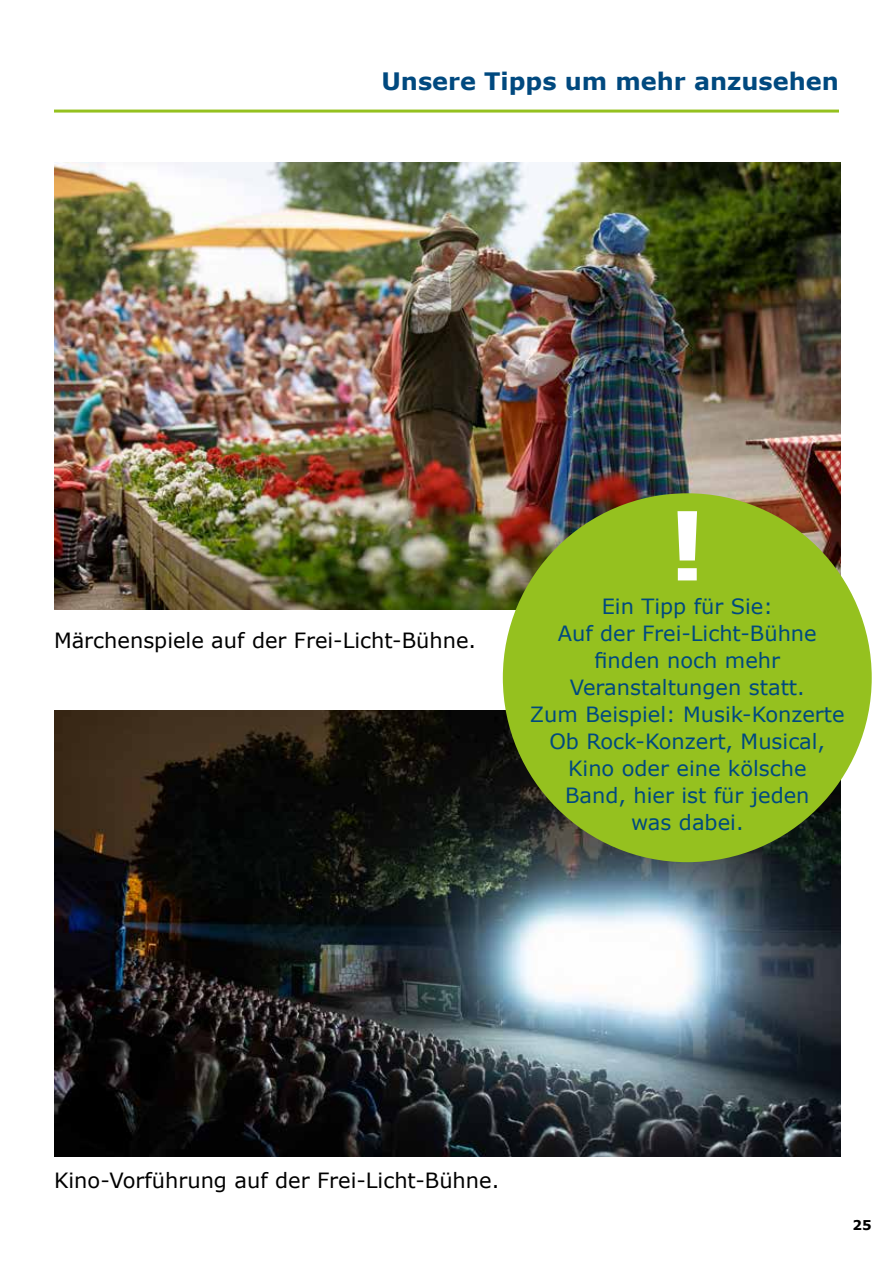
<style>
.page{position:relative;width:893px;height:1263px;background:#fff}
.page>*{position:absolute;margin:0;border:0;box-sizing:border-box;transform-origin:0 0}
.t1{font:700 24px "Verdana";color:#00497f}
.t2{font:21px/27px "Verdana";color:#00497f;text-align:center}
.t3{font:21px "Verdana";color:#000}
.t4{font:700 13.5px "Verdana";color:#000}
</style>
<div class="page">
<img style="left:54px;top:710px;width:786px;height:447px">
<img style="left:54px;top:163px;width:786px;height:446px">
<div style="left:503px;top:493px;width:369px;height:369px;background:#95c11f;border-radius:50%"></div>
<svg style="left:677px;top:511px;width:20px;height:69px"></svg>
<hr style="left:54px;top:110px;width:785px;height:3px;background:#95c11f">
<p class="t1" style="left:381px;top:64px;width:459px">Unsere Tipps um mehr anzusehen</p>
<p class="t3" style="left:54px;top:626px;width:424px">Märchenspiele auf der Frei-Licht-Bühne.</p>
<p class="t2" style="left:530px;top:592px;width:316px">Ein Tipp für Sie:<br>Auf der Frei-Licht-Bühne finden noch mehr<br>Veranstaltungen statt.<br>Zum Beispiel: Musik-Konzerte<br>Ob Rock-Konzert, Musical,<br>Kino oder eine kölsche<br>Band, hier ist für jeden<br>was dabei.</p>
<p class="t3" style="left:54px;top:1166px;width:447px">Kino-Vorführung auf der Frei-Licht-Bühne.</p>
<p class="t4" style="left:852px;top:1215px;width:21px">25</p>
</div>
